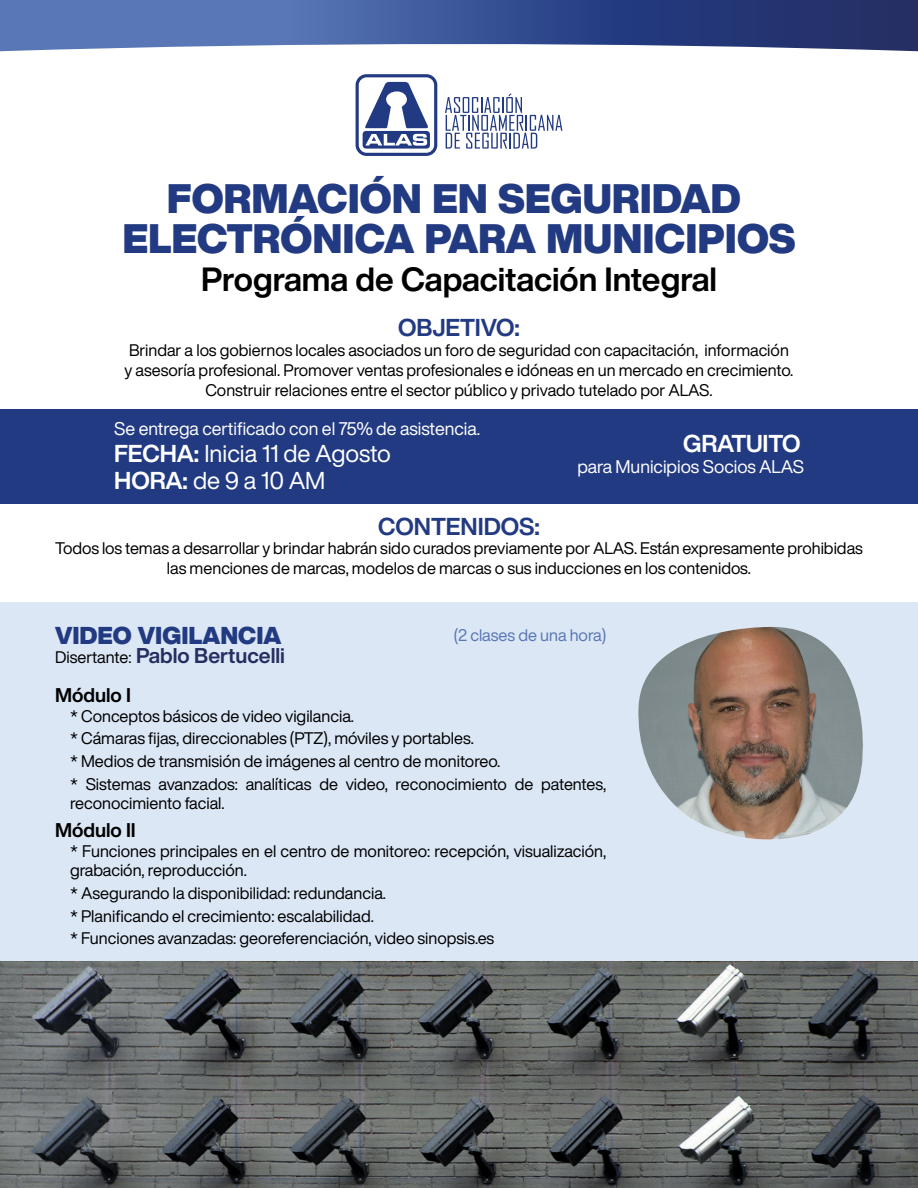
<style>
.page{position:relative;width:918px;height:1188px;background:#fff}
.page>*{position:absolute;margin:0;border:0;box-sizing:border-box;transform-origin:0 0}
.t1{font:900 40.5px/40.5px "Helvetica Now Display";color:#223a81;text-align:center}
.t2{font:700 33px "Helvetica Now Display";color:#000}
.t3{font:24px/27px "Helvetica Now Display";color:#fff}
.t4{font:700 24px "Helvetica Now Display";color:#223a81}
.t5{font:900 24px "Helvetica Now Display";color:#223a81}
.t6{font:700 24px "Helvetica Now Display";letter-spacing:-.015em;color:#fff}
.t7{font:700 21px "Helvetica Now Display";color:#262e61}
.t8{font:700 19.5px "Helvetica Now Display";color:#000}
.t9{font:18px "Helvetica Now Display";color:#fff}
.t10{font:16.5px/22.5px "Helvetica Now Display";color:#000}
.t11{font:16.5px "Helvetica Now Display";color:#5977b6}
.s1{font-weight:700}
.s2{font-weight:400;font-size:16.5px;color:#000}
</style>
<div class="page">
<div style="left:0;top:602px;width:918px;height:376px;background:#dbe7f5"></div>
<div style="left:0;top:410px;width:918px;height:94px;background:#223a81"></div>
<svg style="left:0;top:0;width:918px;height:51px;background:#4e649e"></svg>
<svg style="left:356px;top:74px;width:81px;height:82px"></svg>
<svg style="left:445px;top:94px;width:117px;height:55px"></svg>
<img style="left:638px;top:627px;width:225px;height:213px">
<img style="left:0;top:962px;width:918px;height:226px">
<h1 class="t1" style="left:122px;top:178px;width:675px">FORMACIÓN EN SEGURIDAD<br>ELECTRÓNICA PARA MUNICIPIOS</h1>
<h2 class="t2" style="left:201px;top:257px;width:517px">Programa de Capacitación Integral</h2>
<h3 class="t4" style="left:398px;top:311px;width:123px">OBJETIVO:</h3>
<p class="t10" style="left:125px;top:340px;width:670px;line-height:19.8px;text-align:center">Brindar a los gobiernos locales asociados un foro de seguridad con capacitación, información y asesoría profesional. Promover ventas profesionales e idóneas en un mercado en crecimiento.<br>Construir relaciones entre el sector público y privado tutelado por ALAS.</p>
<p class="t9" style="left:114px;top:416px;width:368px">Se entrega certificado con el 75% de asistencia.</p>
<h3 class="t3" style="left:114px;top:440px;width:278px"><span class="s1">FECHA:</span> Inicia 11 de Agosto<br><span class="s1">HORA:</span> de 9 a 10 AM</h3>
<h3 class="t6" style="left:683px;top:427px;width:119px">GRATUITO</h3>
<p class="t9" style="left:577px;top:454px;width:228px">para Municipios Socios ALAS</p>
<h3 class="t4" style="left:378px;top:509px;width:163px">CONTENIDOS:</h3>
<p class="t10" style="left:55px;top:538px;width:809px;line-height:19.8px;text-align:center">Todos los temas a desarrollar y brindar habrán sido curados previamente por ALAS. Están expresamente prohibidas las menciones de marcas, modelos de marcas o sus inducciones en los contenidos.</p>
<h3 class="t5" style="left:55px;top:619px;width:228px">VIDEO VIGILANCIA</h3>
<p class="t7" style="left:55px;top:641px;width:232px"><span class="s2">Disertante:</span> Pablo Bertucelli</p>
<p class="t8" style="left:55px;top:682px;width:77px">Módulo I</p>
<p class="t10" style="left:70px;top:705px;width:538px">* Conceptos básicos de video vigilancia.<br>* Cámaras fijas, direccionables (PTZ), móviles y portables.<br>* Medios de transmisión de imágenes al centro de monitoreo.<br>* Sistemas avanzados: analíticas de video, reconocimiento de patentes,</p>
<p class="t10" style="left:70px;top:792px;width:156px">reconocimiento facial.</p>
<p class="t8" style="left:55px;top:817px;width:82px">Módulo II</p>
<p class="t10" style="left:70px;top:841px;width:538px;line-height:19.5px">* Funciones principales en el centro de monitoreo: recepción, visualización, grabación, reproducción.</p>
<p class="t10" style="left:70px;top:882px;width:426px">* Asegurando la disponibilidad: redundancia.<br>* Planificando el crecimiento: escalabilidad.<br>* Funciones avanzadas: georeferenciación, video sinopsis.es</p>
<p class="t11" style="left:454px;top:624px;width:154px">(2 clases de una hora)</p>
</div>
